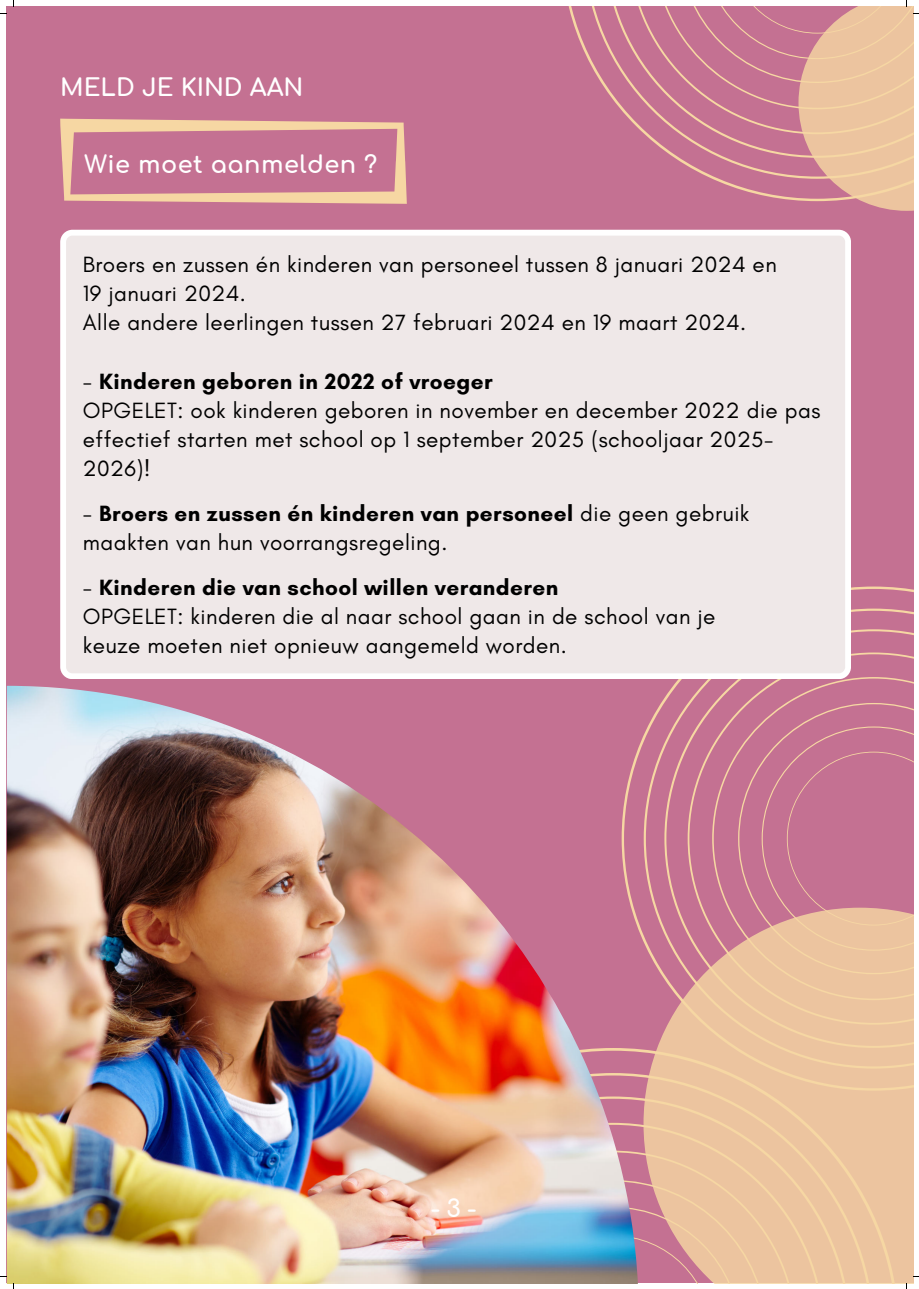
<style>
.page{position:relative;width:919px;height:1289px;background:#fff}
.page>*{position:absolute;margin:0;border:0;box-sizing:border-box;transform-origin:0 0}
.t1{font:700 24px "Comfortaa";letter-spacing:.02em;color:#fff}
.t2{font:700 24px "Comfortaa";color:#fff}
.t3{font:22.5px/29.2px "Glacial Indifference";letter-spacing:.02em;color:#000}
.s1{font-weight:700}
</style>
<div class="page">
<div style="left:6px;top:6px;width:907px;height:1277px;background:#c47192"></div>
<svg style="left:643px;top:608px;width:270px;height:299px"></svg>
<svg style="left:583px;top:6px;width:21px;height:81px"></svg>
<svg style="left:643px;top:907px;width:270px;height:375px;background:#e7b99d"></svg>
<svg style="left:60px;top:119px;width:346px;height:85px"></svg>
<div style="left:60px;top:230px;width:790px;height:449px;background:#efe8e8"></div>
<img style="left:7px;top:685px;width:631px;height:598px">
<svg style="left:604px;top:0;width:314px;height:211px"></svg>
<p class="t2" style="left:60px;top:66px;width:245px">MELD JE KIND AAN</p>
<p class="t1" style="left:84px;top:142px;width:294px">Wie moet aanmelden ?</p>
<p class="t3" style="left:83px;top:250px;width:695px">Broers en zussen én kinderen van personeel tussen 8 januari 2024 en<br>19 januari 2024.<br>Alle andere leerlingen tussen 27 februari 2024 en 19 maart 2024.</p>
<p class="t3" style="left:83px;top:367px;width:738px">- <span class="s1">Kinderen geboren in 2022 of vroeger<br></span>OPGELET: ook kinderen geboren in november en december 2022 die pas effectief starten met school op 1 september 2025 (schooljaar 2025- 2026)!</p>
<p class="t3" style="left:83px;top:499px;width:667px">- <span class="s1">Broers en zussen én kinderen van personeel</span> die geen gebruik maakten van hun voorrangsregeling.</p>
<p class="t3" style="left:83px;top:573px;width:633px">- <span class="s1">Kinderen die van school willen veranderen<br></span>OPGELET: kinderen die al naar school gaan in de school van je keuze moeten niet opnieuw aangemeld worden.</p>
<p class="t1" style="left:430px;top:1186px;width:47px">- 3 -</p>
</div>
